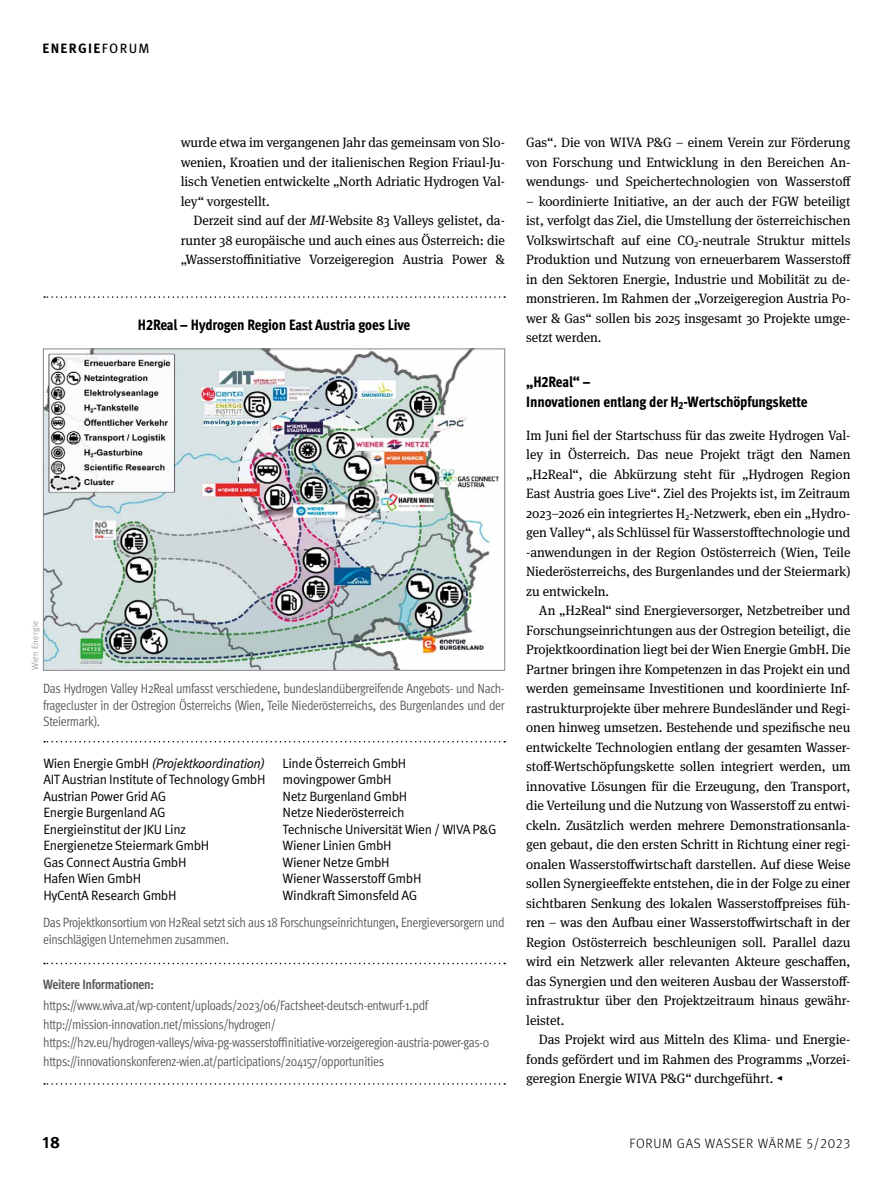
<style>
.page{position:relative;width:893px;height:1191px;background:#fff}
.page>*{position:absolute;margin:0;border:0;box-sizing:border-box;transform-origin:0 0}
.t1{font:700 16.5px "Meta Pro";color:#000}
.t2{font:800 condensed 15px/19.5px "Meta Pro";letter-spacing:-.01em;color:#000}
.t3{font:13.5px/19.5px "Meta Serif Pro";letter-spacing:-.005em;color:#000;text-align:justify}
.t4{font:13.5px/16.5px "Meta Pro Cond Norm";letter-spacing:-.025em;color:#575756}
.t5{font:13.5px/16.5px "Meta Pro Norm";letter-spacing:-.03em;color:#000}
.t6{font:13.5px "Meta Pro Norm Ita";letter-spacing:-.03em;color:#000}
.t7{font:300 13.5px "Meta Pro";letter-spacing:.05em;color:#000}
.t8{font:700 condensed 13.5px "Meta Pro";letter-spacing:-.025em;color:#575756}
.t9{font:700 13.5px "Meta Pro";letter-spacing:.1em;color:#000}
.t10{font:300 9px "Meta Pro";letter-spacing:.025em;color:#878787}
.s1{font-weight:400}
.s2{font-style:italic}
.s3{font-family:"Meta Pro Norm"}
</style>
<div class="page">
<svg style="left:44px;top:296px;width:461px;height:2px"></svg>
<svg style="left:44px;top:741px;width:461px;height:1px"></svg>
<svg style="left:44px;top:962px;width:461px;height:2px"></svg>
<svg style="left:44px;top:1083px;width:461px;height:1px"></svg>
<img style="left:45px;top:351px;width:453px;height:317px">
<div style="left:43px;top:349px;width:462px;height:321px;border:1px solid #878787"></div>
<p class="t9" style="left:43px;top:37px;width:108px">ENERGIE<span class="s1">FORUM</span></p>
<p class="t3" style="left:181px;top:132px;width:326px">wurde etwa im vergangenen Jahr das gemeinsam von Slo&shy;wenien, Kroatien und der italienischen Region Friaul-Ju&shy;lisch Venetien entwickelte „North Adriatic Hydrogen Val&shy;ley“ vorgestellt.</p>
<p class="t3" style="left:181px;top:210px;width:326px;text-indent:13px">Derzeit sind auf der <span class="s2">MI</span>-Website 83 Valleys gelistet, da&shy;runter 38 europäische und auch eines aus Österreich: die „Wasserstoffinitiative Vorzeigeregion Austria Power &amp;</p>
<p class="t2" style="left:138px;top:314px;width:274px">H2Real – Hydrogen Region East Austria goes Live</p>
<p class="t10" style="left:29px;top:670px;width:51px;rotate:-90deg">Wien Energie</p>
<p class="t4" style="left:43px;top:679px;width:463px;text-align:justify">Das Hydrogen Valley H2Real umfasst verschiedene, bundeslandübergreifende Angebots- und Nach&shy;fragecluster in der Ostregion Österreichs (Wien, Teile Niederösterreichs, des Burgenlandes und der Steiermark).</p>
<p class="t6" style="left:43px;top:753px;width:223px"><span class="s3">Wien Energie GmbH</span> (Projektkoordination)</p>
<p class="t5" style="left:43px;top:770px;width:224px">AIT Austrian Institute of Technology GmbH<br>Austrian Power Grid AG<br>Energie Burgenland AG<br>Energieinstitut der JKU Linz<br>Energienetze Steiermark GmbH<br>Gas Connect Austria GmbH<br>Hafen Wien GmbH<br>HyCentA Research GmbH</p>
<p class="t5" style="left:283px;top:754px;width:215px">Linde Österreich GmbH<br>movingpower GmbH<br>Netz Burgenland GmbH<br>Netze Niederösterreich<br>Technische Universität Wien / WIVA P&amp;G<br>Wiener Linien GmbH<br>Wiener Netze GmbH<br>Wiener Wasserstoff GmbH<br>Windkraft Simonsfeld AG</p>
<p class="t4" style="left:43px;top:913px;width:463px">Das Projektkonsortium von H2Real setzt sich aus 18 Forschungseinrichtungen, Energieversorgern und einschlägigen Unternehmen zusammen.</p>
<p class="t8" style="left:43px;top:974px;width:113px">Weitere Informationen:</p>
<p class="t4" style="left:43px;top:995px;width:448px;line-height:18.6px">https://www.wiva.at/wp-content/uploads/2023/06/Factsheet-deutsch-entwurf-1.pdf http://mission-innovation.net/missions/hydrogen/ https://h2v.eu/hydrogen-valleys/wiva-pg-wasserstoffinitiative-vorzeigeregion-austria-power-gas-0 https://innovationskonferenz-wien.at/participations/204157/opportunities</p>
<p class="t1" style="left:43px;top:1129px;width:19px">18</p>
<p class="t3" style="left:526px;top:132px;width:326px">Gas“. Die von WIVA P&amp;G – einem Verein zur Förderung von Forschung und Entwicklung in den Bereichen An&shy;wendungs- und Speichertechnologien von Wasserstoff</p>
<p class="t3" style="left:526px;top:190px;width:326px">– koordinierte Initiative, an der auch der FGW beteiligt ist, verfolgt das Ziel, die Umstellung der österreichischen Volkswirtschaft auf eine CO<sub>2</sub>-neutrale Struktur mittels Produktion und Nutzung von erneuerbarem Wasserstoff in den Sektoren Energie, Industrie und Mobilität zu de&shy;monstrieren. Im Rahmen der „Vorzeigeregion Austria Po&shy;wer &amp; Gas“ sollen bis 2025 insgesamt 30 Projekte umge&shy;setzt werden.</p>
<p class="t2" style="left:526px;top:371px;width:283px">„H2Real“ –<br>Innovationen entlang der H<sub>2</sub>-Wertschöpfungskette</p>
<p class="t3" style="left:526px;top:424px;width:326px">Im Juni fiel der Startschuss für das zweite Hydrogen Val&shy;ley in Österreich. Das neue Projekt trägt den Namen „H2Real“, die Abkürzung steht für „Hydrogen Region East Austria goes Live“. Ziel des Projekts ist, im Zeitraum 2023–2026 ein integriertes H<sub>2</sub>-Netzwerk, eben ein „Hydro&shy;gen Valley“, als Schlüssel für Wasserstofftechnologie und -anwendungen in der Region Ostösterreich (Wien, Teile Niederösterreichs, des Burgenlandes und der Steiermark) zu entwickeln.</p>
<p class="t3" style="left:526px;top:600px;width:326px;text-indent:13px">An „H2Real“ sind Energieversorger, Netzbetreiber und Forschungseinrichtungen aus der Ostregion beteiligt, die Projektkoordination liegt bei der Wien Energie GmbH. Die Partner bringen ihre Kompetenzen in das Projekt ein und werden gemeinsame Investitionen und koordinierte Inf&shy;rastrukturprojekte über mehrere Bundesländer und Regi&shy;onen hinweg umsetzen. Bestehende und spezifische neu entwickelte Technologien entlang der gesamten Wasser&shy;stoff-Wertschöpfungskette sollen integriert werden, um innovative Lösungen für die Erzeugung, den Transport, die Verteilung und die Nutzung von Wasserstoff zu entwi&shy;ckeln. Zusätzlich werden mehrere Demonstrationsanla&shy;gen gebaut, die den ersten Schritt in Richtung einer regi&shy;onalen Wasserstoffwirtschaft darstellen. Auf diese Weise sollen Synergieeffekte entstehen, die in der Folge zu einer sichtbaren Senkung des lokalen Wasserstoffpreises füh&shy;ren – was den Aufbau einer Wasserstoffwirtschaft in der Region Ostösterreich beschleunigen soll. Parallel dazu wird ein Netzwerk aller relevanten Akteure geschaffen, das Synergien und den weiteren Ausbau der Wasserstoff&shy;infrastruktur über den Projektzeitraum hinaus gewähr&shy;leistet.</p>
<p class="t3" style="left:526px;top:1029px;width:326px;text-indent:13px">Das Projekt wird aus Mitteln des Klima- und Energie&shy;fonds gefördert und im Rahmen des Programms „Vorzei&shy;geregion Energie WIVA P&amp;G“ durchgeführt. ◂</p>
<p class="t7" style="left:630px;top:1133px;width:222px">FORUM GAS WASSER WÄRME 5/2023</p>
</div>
